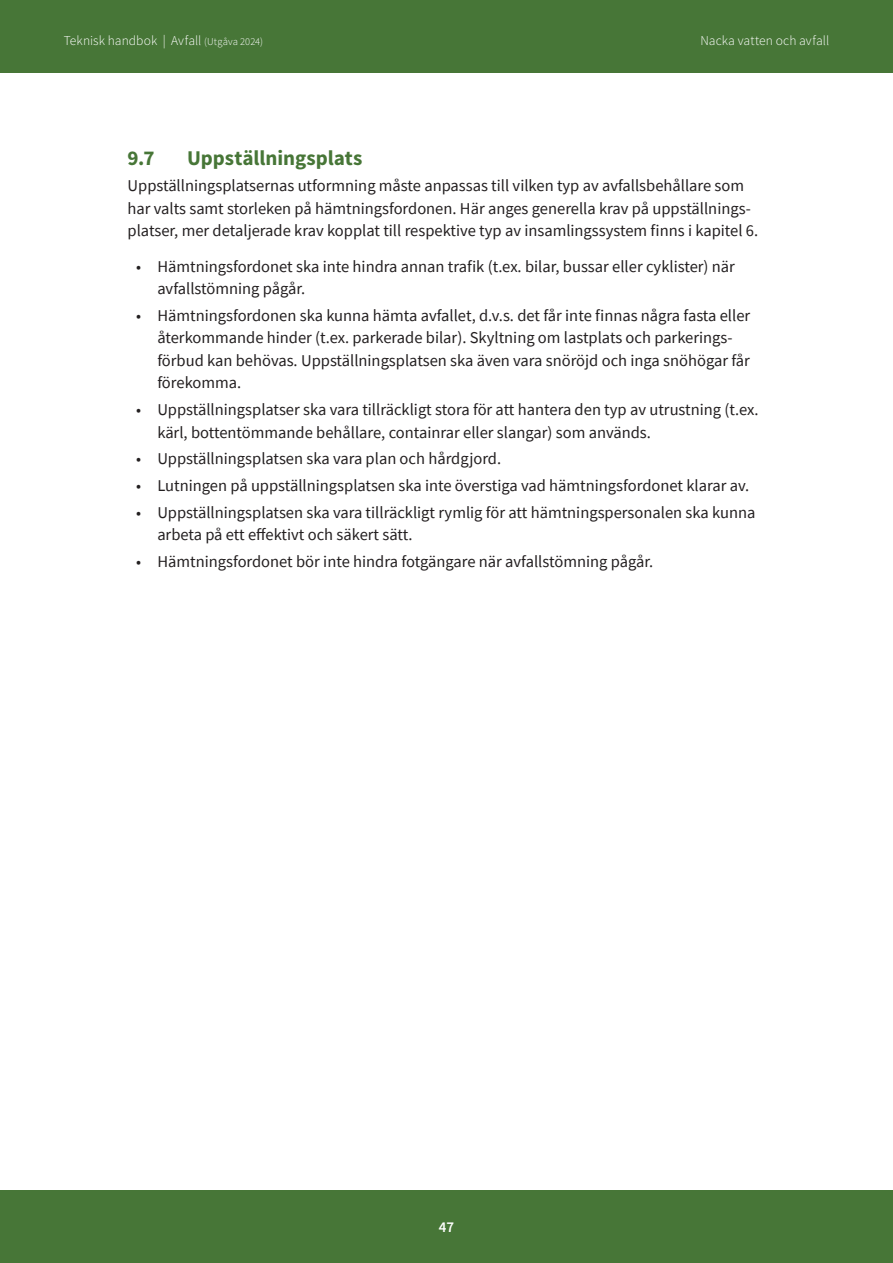
<style>
.page{position:relative;width:893px;height:1263px;background:#fff}
.page>*{position:absolute;margin:0;border:0;box-sizing:border-box;transform-origin:0 0}
.Rubrik_H3{font:700 21px "Source Sans Pro";letter-spacing:-.005em;color:#477637}
.Brödtext_11_15{font:16.5px/22.5px "Source Sans Pro";color:#231f20}
.t1{font:600 15px "Source Sans Pro";color:#fff}
.t2{font:300 13.5px "Source Sans Pro";letter-spacing:.005em;color:#fff}
.s1{font-size:10.5px}
</style>
<div class="page">
<div style="left:0;top:1191px;width:893px;height:72px;background:#477637"></div>
<div style="left:0;top:0;width:893px;height:72px;background:#477637"></div>
<p class="t2" style="left:64px;top:32px;width:201px">Teknisk handbok | Avfall <span class="s1">(Utgåva 2024)</span></p>
<p class="t2" style="left:700px;top:32px;width:130px">Nacka vatten och avfall</p>
<h3 class="Rubrik_H3" style="left:128px;top:144px;width:29px">9.7</h3>
<h3 class="Rubrik_H3" style="left:187px;top:144px;width:177px">Uppställningsplats</h3>
<p class="Brödtext_11_15" style="left:128px;top:174px;width:632px">Uppställningsplatsernas utformning måste anpassas till vilken typ av avfallsbehållare som har valts samt storleken på hämtningsfordonen. Här anges generella krav på uppställnings&shy;platser, mer detaljerade krav kopplat till respektive typ av insamlingssystem finns i kapitel 6.</p>
<p class="Brödtext_11_15" style="left:157px;top:255px;width:579px;text-indent:-21px">• Hämtningsfordonet ska inte hindra annan trafik (t.ex. bilar, bussar eller cyklister) när avfallstömning pågår.</p>
<p class="Brödtext_11_15" style="left:157px;top:304px;width:594px;text-indent:-21px">• Hämtningsfordonen ska kunna hämta avfallet, d.v.s. det får inte finnas några fasta eller återkommande hinder (t.ex. parkerade bilar). Skyltning om lastplats och parkerings&shy;förbud kan behövas. Uppställningsplatsen ska även vara snöröjd och inga snöhögar får förekomma.</p>
<p class="Brödtext_11_15" style="left:157px;top:398px;width:603px;text-indent:-21px">• Uppställningsplatser ska vara tillräckligt stora för att hantera den typ av utrustning (t.ex. kärl, bottentömmande behållare, containrar eller slangar) som används.</p>
<p class="Brödtext_11_15" style="left:136px;top:448px;width:367px">• Uppställningsplatsen ska vara plan och hårdgjord.</p>
<p class="Brödtext_11_15" style="left:136px;top:474px;width:615px">• Lutningen på uppställningsplatsen ska inte överstiga vad hämtningsfordonet klarar av.</p>
<p class="Brödtext_11_15" style="left:157px;top:501px;width:599px;text-indent:-21px">• Uppställningsplatsen ska vara tillräckligt rymlig för att hämtningspersonalen ska kunna arbeta på ett effektivt och säkert sätt.</p>
<p class="Brödtext_11_15" style="left:136px;top:550px;width:519px">• Hämtningsfordonet bör inte hindra fotgängare när avfallstömning pågår.</p>
<p class="t1" style="left:439px;top:1218px;width:17px">47</p>
</div>
